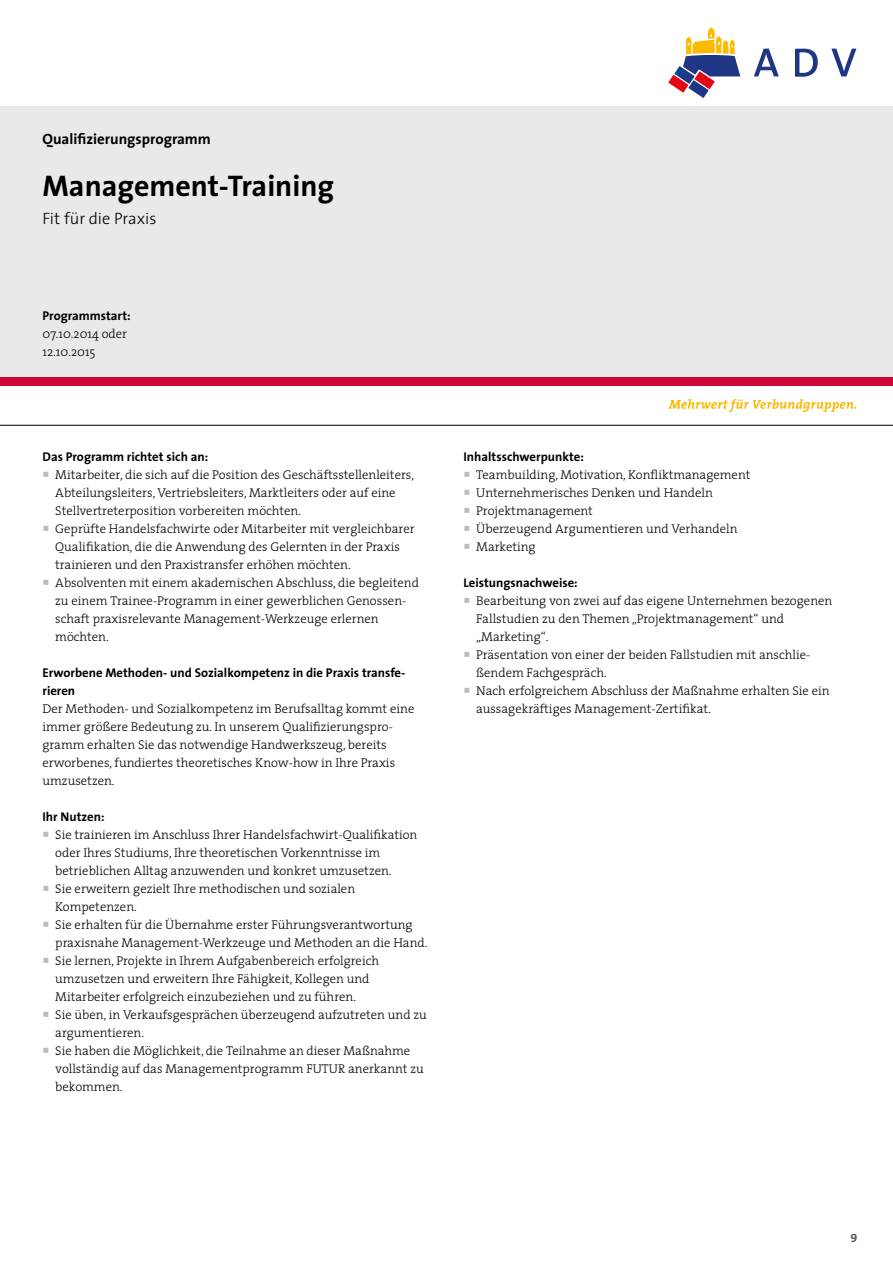
<style>
.page{position:relative;width:893px;height:1263px;background:#fff}
.page>*{position:absolute;margin:0;border:0;box-sizing:border-box;transform-origin:0 0}
.t1{font:700 30px "The Sans";color:#000}
.t2{font:300 16.5px "The Sans";color:#000}
.t3{font:700 15px "The Sans";color:#000}
.t4{font:300 12.75px/18px "The Serif";color:#000}
.t5{font:700 12.75px/18px "The Sans";color:#000}
.t6{font:12px "The Sans Bold Caps";color:#575756}
</style>
<div class="page">
<div style="left:0;top:106px;width:893px;height:277px;background:#e9e9e9"></div>
<hr style="left:0;top:425px;width:893px;height:1px;background:#000">
<div style="left:0;top:378px;width:893px;height:8px;background:#ce0538"></div>
<svg style="left:668px;top:27px;width:72px;height:71px"></svg>
<svg style="left:831px;top:49px;width:25px;height:27px"></svg>
<svg style="left:754px;top:49px;width:25px;height:27px"></svg>
<svg style="left:795px;top:49px;width:23px;height:28px"></svg>
<svg style="left:668px;top:399px;width:188px;height:13px"></svg>
<p class="t3" style="left:43px;top:126px;width:170px">Qualifizierungsprogramm</p>
<h1 class="t1" style="left:43px;top:161px;width:293px">Management-Training</h1>
<p class="t2" style="left:43px;top:205px;width:115px">Fit für die Praxis</p>
<p class="t5" style="left:43px;top:306px;width:90px">Programmstart:</p>
<p class="t4" style="left:43px;top:324px;width:86px">07.10.2014 oder<br>12.10.2015</p>
<p class="t5" style="left:43px;top:448px;width:167px">Das Programm richtet sich an:</p>
<p class="t4" style="left:55px;top:465px;width:365px">Mitarbeiter, die sich auf die Position des Geschäftsstellenleiters, Abteilungsleiters, Vertriebsleiters, Marktleiters oder auf eine Stellvertreterposition vorbereiten möchten.<br>Geprüfte Handelsfachwirte oder Mitarbeiter mit vergleichbarer Qualifikation, die die Anwendung des Gelernten in der Praxis trainieren und den Praxistransfer erhöhen möchten.<br>Absolventen mit einem akademischen Abschluss, die begleitend zu einem Trainee-Programm in einer gewerblichen Genossen&shy;schaft praxisrelevante Management-Werkzeuge erlernen möchten.</p>
<p class="t5" style="left:43px;top:664px;width:364px">Erworbene Methoden- und Sozialkompetenz in die Praxis transfe&shy;rieren</p>
<p class="t4" style="left:43px;top:700px;width:373px">Der Methoden- und Sozialkompetenz im Berufsalltag kommt eine immer größere Bedeutung zu. In unserem Qualifizierungspro&shy;gramm erhalten Sie das notwendige Handwerkszeug, bereits erworbenes, fundiertes theoretisches Know-how in Ihre Praxis umzusetzen.</p>
<p class="t5" style="left:43px;top:808px;width:64px">Ihr Nutzen:</p>
<p class="t4" style="left:55px;top:826px;width:374px">Sie trainieren im Anschluss Ihrer Handelsfachwirt-Qualifikation oder Ihres Studiums, Ihre theoretischen Vorkenntnisse im betrieblichen Alltag anzuwenden und konkret umzusetzen.<br>Sie erweitern gezielt Ihre methodischen und sozialen Kompetenzen.<br>Sie erhalten für die Übernahme erster Führungsverantwortung praxisnahe Management-Werkzeuge und Methoden an die Hand.<br>Sie lernen, Projekte in Ihrem Aufgabenbereich erfolgreich umzusetzen und erweitern Ihre Fähigkeit, Kollegen und Mitarbeiter erfolgreich einzubeziehen und zu führen.<br>Sie üben, in Verkaufsgesprächen überzeugend aufzutreten und zu argumentieren.<br>Sie haben die Möglichkeit, die Teilnahme an dieser Maßnahme vollständig auf das Managementprogramm FUTUR anerkannt zu bekommen.</p>
<p class="t5" style="left:463px;top:448px;width:122px">Inhaltsschwerpunkte:</p>
<p class="t4" style="left:476px;top:466px;width:276px">Teambuilding, Motivation, Konfliktmanagement<br>Unternehmerisches Denken und Handeln<br>Projektmanagement<br>Überzeugend Argumentieren und Verhandeln<br>Marketing</p>
<p class="t5" style="left:463px;top:574px;width:116px">Leistungsnachweise:</p>
<p class="t4" style="left:476px;top:592px;width:358px">Bearbeitung von zwei auf das eigene Unternehmen bezogenen Fallstudien zu den Themen „Projektmanagement“ und „Marketing“.<br>Präsentation von einer der beiden Fallstudien mit anschlie&shy;ßendem Fachgespräch.<br>Nach erfolgreichem Abschluss der Maßnahme erhalten Sie ein aussagekräftiges Management-Zertifikat.</p>
<p class="t6" style="left:850px;top:1228px;width:8px">9</p>
</div>
